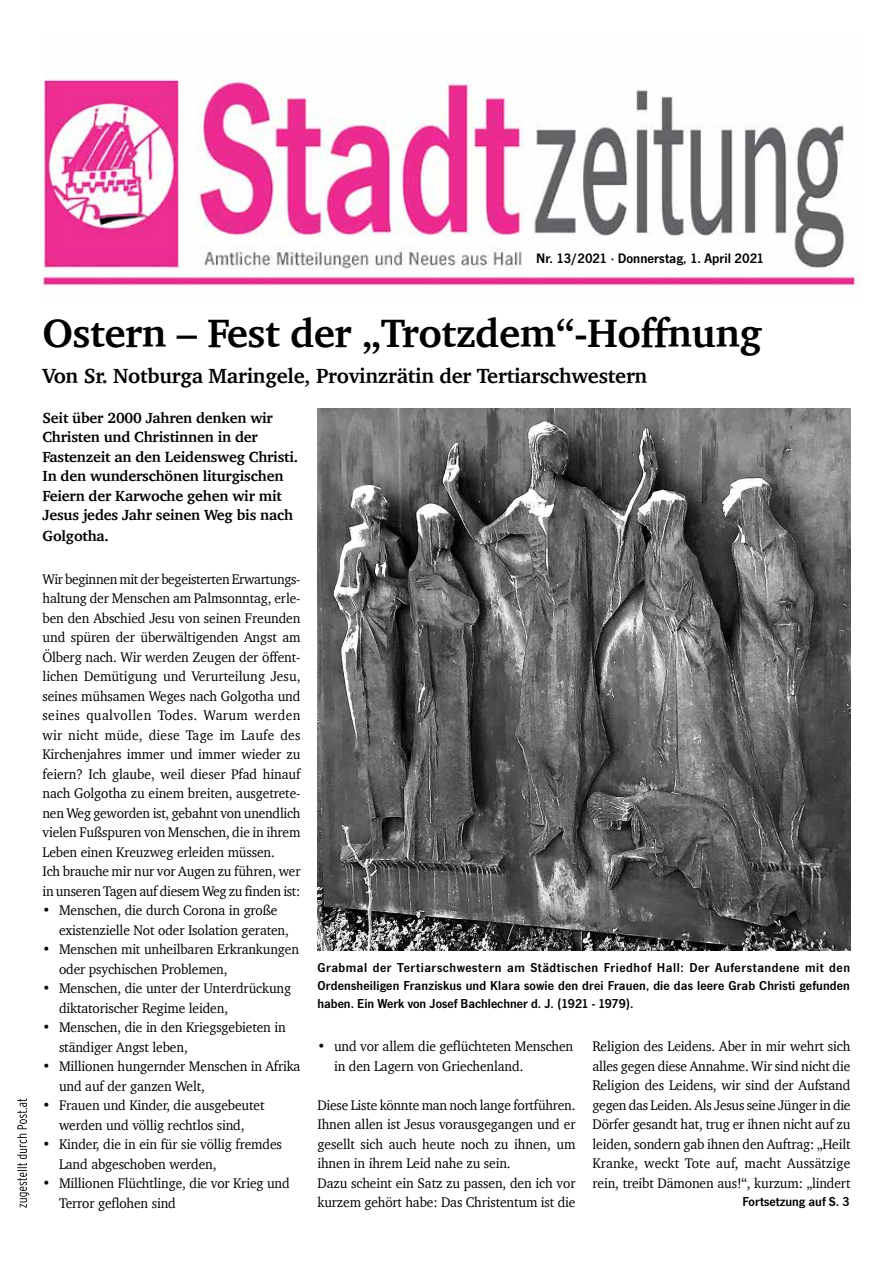
<style>
.page{position:relative;width:893px;height:1263px;background:#fff}
.page>*{position:absolute;margin:0;border:0;box-sizing:border-box;transform-origin:0 0}
.t1{font:700 40.5px "Charter";letter-spacing:-.01em;color:#000}
.t2{font:700 21px "Charter";letter-spacing:-.01em;color:#000}
.t3{font:700 15px/19.5px "Charter";letter-spacing:-.01em;color:#000}
.t4{font:14.25px/19.5px "Charter";letter-spacing:-.01em;color:#000;scale:.95 1}
.t5{font:600 14.25px "News Got T";color:#000}
.t6{font:600 13.5px/18px "News Got T";color:#000;text-align:justify}
</style>
<div class="page">
<img style="left:44px;top:79px;width:817px;height:209px">
<svg style="left:17px;top:1099px;width:12px;height:109px"></svg>
<img style="left:317px;top:408px;width:533px;height:542px">
<p class="t5" style="left:536px;top:250px;width:230px">Nr. 13/2021 · Donnerstag, 1. April 2021</p>
<h1 class="t1" style="left:43px;top:299px;width:721px">Ostern – Fest der „Trotzdem“-Hoffnung</h1>
<h2 class="t2" style="left:43px;top:358px;width:606px">Von Sr. Notburga Maringele, Provinzrätin der Tertiarschwestern</h2>
<p class="t3" style="left:43px;top:408px;width:257px">Seit über 2000 Jahren denken wir Christen und Christinnen in der Fastenzeit an den Leidensweg Christi.<br>In den wunderschönen liturgischen Feiern der Karwoche gehen wir mit Jesus jedes Jahr seinen Weg bis nach</p>
<p class="t3" style="left:43px;top:526px;width:68px">Golgotha.</p>
<p class="t4" style="left:43px;top:569px;width:273px">Wir beginnen mit der begeisterten Erwartungs&shy;haltung der Menschen am Palmsonntag, erle&shy;ben den Abschied Jesu von seinen Freunden und spüren der überwältigenden Angst am Ölberg nach. Wir werden Zeugen der öffent&shy;lichen Demütigung und Verurteilung Jesu, seines mühsamen Weges nach Golgotha und seines qualvollen Todes. Warum werden wir nicht müde, diese Tage im Laufe des Kirchenjahres immer und immer wieder zu feiern? Ich glaube, weil dieser Pfad hinauf nach Golgotha zu einem breiten, ausgetrete&shy;nen Weg geworden ist, gebahnt von unendlich vielen Fußspuren von Menschen, die in ihrem Leben einen Kreuzweg erleiden müssen.<br>Ich brauche mir nur vor Augen zu führen, wer in unseren Tagen auf diesem Weg zu finden ist:</p>
<p class="t4" style="left:59px;top:900px;width:244px;text-indent:-17px">• Menschen, die durch Corona in große existenzielle Not oder Isolation geraten,</p>
<p class="t4" style="left:59px;top:939px;width:254px;text-indent:-17px">• Menschen mit unheilbaren Erkrankungen oder psychischen Problemen,</p>
<p class="t4" style="left:59px;top:978px;width:246px;text-indent:-17px">• Menschen, die unter der Unterdrückung diktatorischer Regime leiden,</p>
<p class="t4" style="left:59px;top:1017px;width:240px;text-indent:-17px">• Menschen, die in den Kriegsgebieten in ständiger Angst leben,</p>
<p class="t4" style="left:59px;top:1056px;width:256px;text-indent:-17px">• Millionen hungernder Menschen in Afrika und auf der ganzen Welt,</p>
<p class="t4" style="left:43px;top:1095px;width:235px;text-align:center">• Frauen und Kinder, die ausgebeutet werden und völlig rechtlos sind,</p>
<p class="t4" style="left:59px;top:1134px;width:236px;text-indent:-17px">• Kinder, die in ein für sie völlig fremdes<br>Land abgeschoben werden,</p>
<p class="t4" style="left:59px;top:1173px;width:244px;text-indent:-17px">• Millionen Flüchtlinge, die vor Krieg und<br>Terror geflohen sind</p>
<p class="t6" style="left:317px;top:958px;width:534px">Grabmal der Tertiarschwestern am Städtischen Friedhof Hall: Der Auferstandene mit den Ordensheiligen Franziskus und Klara sowie den drei Frauen, die das leere Grab Christi gefunden haben. Ein Werk von Josef Bachlechner d. J. (1921 - 1979).</p>
<p class="t4" style="left:334px;top:1036px;width:253px;text-indent:-17px">• und vor allem die geflüchteten Menschen in den Lagern von Griechenland.</p>
<p class="t4" style="left:317px;top:1095px;width:273px">Diese Liste könnte man noch lange fortführen.<br>Ihnen allen ist Jesus vorausgegangen und er gesellt sich auch heute noch zu ihnen, um ihnen in ihrem Leid nahe zu sein.<br>Dazu scheint ein Satz zu passen, den ich vor kurzem gehört habe: Das Christentum ist die</p>
<p class="t4" style="left:592px;top:1036px;width:273px;text-align:justify">Religion des Leidens. Aber in mir wehrt sich alles gegen diese Annahme. Wir sind nicht die Religion des Leidens, wir sind der Aufstand gegen das Leiden. Als Jesus seine Jünger in die Dörfer gesandt hat, trug er ihnen nicht auf zu leiden, sondern gab ihnen den Auftrag: „Heilt Kranke, weckt Tote auf, macht Aussätzige rein, treibt Dämonen aus!“, kurzum: „lindert</p>
<p class="t6" style="left:742px;top:1192px;width:109px">Fortsetzung auf S. 3</p>
</div>
